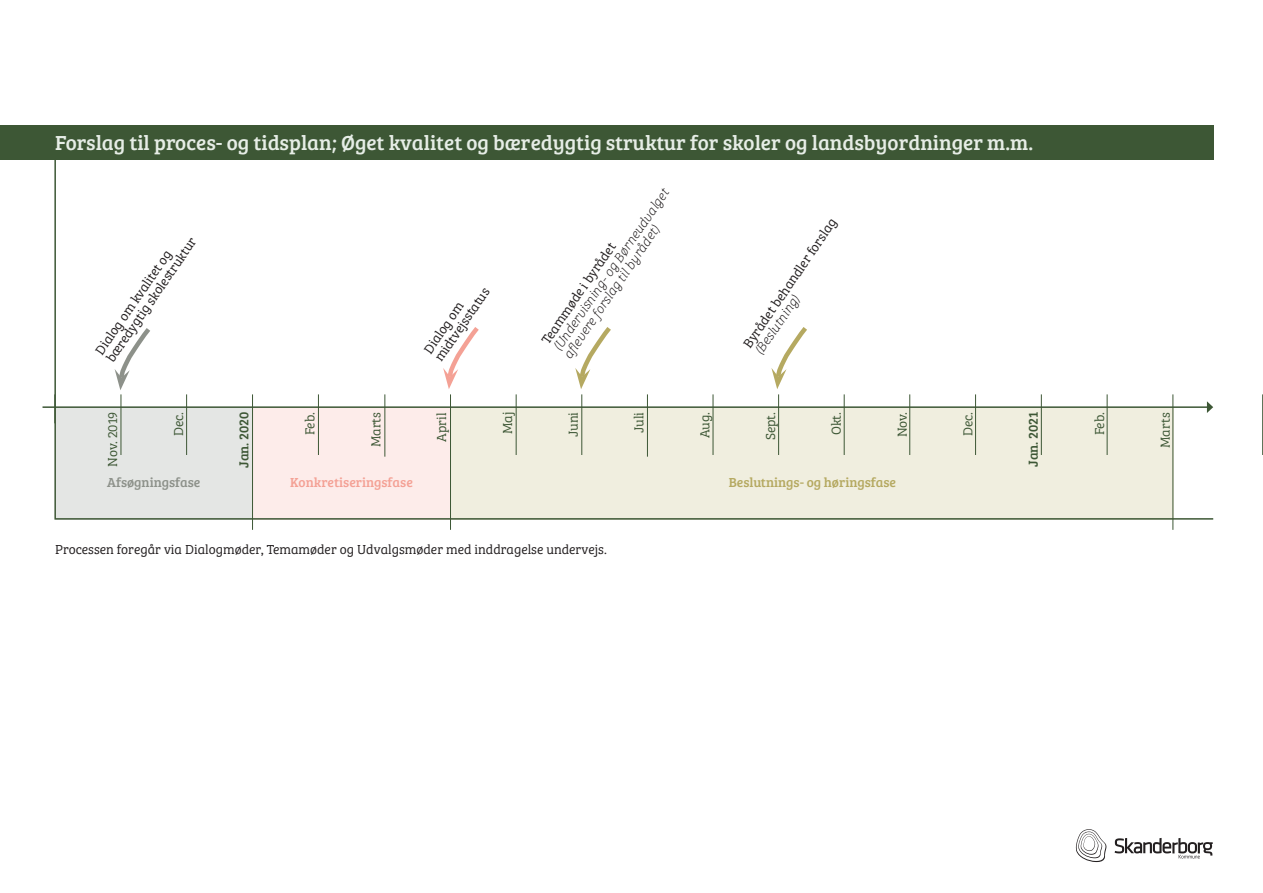
<style>
.page{position:relative;width:1263px;height:893px;background:#fff}
.page>*{position:absolute;margin:0;border:0;box-sizing:border-box;transform-origin:0 0}
.t1{font:21px "Bree Serif";color:#e6ede6}
.t2{font:13.5px/13px "Bree Serif Lt";color:#231f20}
.t3{font:italic 13.5px/13.2px "Bree Serif Th";color:#231f20}
.t4{font:13.5px "Bree Serif Lt";color:#3d5735}
.t5{font:13.5px "Bree Serif";color:#b5a961}
.t6{font:13.5px "Bree Serif";color:#f4a195}
.t7{font:13.5px "Bree Serif";color:#3d5735}
.t8{font:13.5px "Bree Serif";color:#8d918a}
.s1{font-family:"Bree Serif Lt";font-style:normal}
.s2{font-family:"Bree Serif Th";font-style:italic}
</style>
<div class="page">
<div style="left:0;top:125px;width:1213px;height:34px;background:#3d5735"></div>
<svg style="left:54px;top:150px;width:1160px;height:370px"></svg>
<hr style="left:43px;top:406px;width:1164px;height:2px;background:#3d5735">
<svg style="left:1207px;top:401px;width:6px;height:12px"></svg>
<hr style="left:121px;top:394px;width:1px;height:61px;background:#3d5735">
<svg style="left:54px;top:394px;width:1px;height:29px"></svg>
<hr style="left:186px;top:394px;width:1px;height:61px;background:#3d5735">
<hr style="left:252px;top:394px;width:1px;height:136px;background:#3d5735">
<hr style="left:318px;top:394px;width:1px;height:61px;background:#3d5735">
<hr style="left:384px;top:394px;width:1px;height:63px;background:#3d5735">
<hr style="left:450px;top:394px;width:1px;height:136px;background:#3d5735">
<hr style="left:516px;top:394px;width:1px;height:61px;background:#3d5735">
<hr style="left:581px;top:394px;width:1px;height:61px;background:#3d5735">
<hr style="left:647px;top:394px;width:1px;height:63px;background:#3d5735">
<hr style="left:713px;top:394px;width:1px;height:61px;background:#3d5735">
<hr style="left:778px;top:394px;width:1px;height:61px;background:#3d5735">
<hr style="left:844px;top:394px;width:1px;height:61px;background:#3d5735">
<hr style="left:909px;top:394px;width:1px;height:61px;background:#3d5735">
<hr style="left:975px;top:394px;width:1px;height:61px;background:#3d5735">
<hr style="left:1041px;top:394px;width:1px;height:61px;background:#3d5735">
<hr style="left:1107px;top:394px;width:1px;height:61px;background:#3d5735">
<hr style="left:1172px;top:394px;width:1px;height:136px;background:#3d5735">
<hr style="left:1262px;top:394px;width:1px;height:61px;background:#3d5735">
<svg style="left:115px;top:323px;width:40px;height:67px"></svg>
<svg style="left:443px;top:322px;width:40px;height:67px"></svg>
<svg style="left:575px;top:322px;width:40px;height:67px"></svg>
<svg style="left:771px;top:322px;width:41px;height:67px"></svg>
<svg style="left:1076px;top:829px;width:31px;height:33px"></svg>
<svg style="left:1114px;top:838px;width:99px;height:20px"></svg>
<p class="t1" style="left:55px;top:127px;width:979px">Forslag til proces- og tidsplan; Øget kvalitet og bæredygtig struktur for skoler og landsbyordninger m.m.</p>
<p class="t2" style="left:92px;top:349px;width:150px;rotate:-55deg">Dialog om kvalitet og bæredygtig skolestruktur</p>
<p class="t2" style="left:421px;top:348px;width:88px;rotate:-55deg">Dialog om midtvejsstatus</p>
<p class="t3" style="left:538px;top:338px;width:196px;rotate:-55deg"><span class="s1">Teammøde i byrådet </span>(Undervisning- og Børneudvalget afl evere forslag til byrådet)</p>
<p class="t2" style="left:740px;top:341px;width:155px;line-height:13.6px;rotate:-55deg">Byrådet behandler forslag <span class="s2">(Beslutning)</span></p>
<p class="t4" style="left:103px;top:467px;width:56px;rotate:-90deg">Nov. 2019</p>
<p class="t4" style="left:169px;top:436px;width:26px;rotate:-90deg">Dec.</p>
<p class="t7" style="left:234px;top:468px;width:58px;rotate:-90deg">Jan. 2020</p>
<p class="t4" style="left:300px;top:435px;width:25px;rotate:-90deg">Feb.</p>
<p class="t4" style="left:366px;top:447px;width:37px;rotate:-90deg">Marts</p>
<p class="t4" style="left:432px;top:442px;width:31px;rotate:-90deg">April</p>
<p class="t4" style="left:498px;top:434px;width:25px;rotate:-90deg">Maj</p>
<p class="t4" style="left:563px;top:437px;width:27px;rotate:-90deg">Juni</p>
<p class="t4" style="left:629px;top:433px;width:23px;rotate:-90deg">Juli</p>
<p class="t4" style="left:695px;top:438px;width:28px;rotate:-90deg">Aug.</p>
<p class="t4" style="left:761px;top:440px;width:30px;rotate:-90deg">Sept.</p>
<p class="t4" style="left:826px;top:435px;width:25px;rotate:-90deg">Okt.</p>
<p class="t4" style="left:892px;top:437px;width:27px;rotate:-90deg">Nov.</p>
<p class="t4" style="left:958px;top:436px;width:26px;rotate:-90deg">Dec.</p>
<p class="t7" style="left:1023px;top:467px;width:56px;rotate:-90deg">Jan. 2021</p>
<p class="t4" style="left:1090px;top:435px;width:25px;rotate:-90deg">Feb.</p>
<p class="t4" style="left:1155px;top:448px;width:37px;rotate:-90deg">Marts</p>
<p class="t8" style="left:107px;top:472px;width:95px">Afsøgningsfase</p>
<p class="t6" style="left:290px;top:472px;width:124px">Konkretiseringsfase</p>
<p class="t5" style="left:729px;top:472px;width:169px">Beslutnings- og høringsfase</p>
<p class="t2" style="left:55px;top:542px;width:553px">Processen foregår via Dialogmøder, Temamøder og Udvalgsmøder med inddragelse undervejs.</p>
</div>
